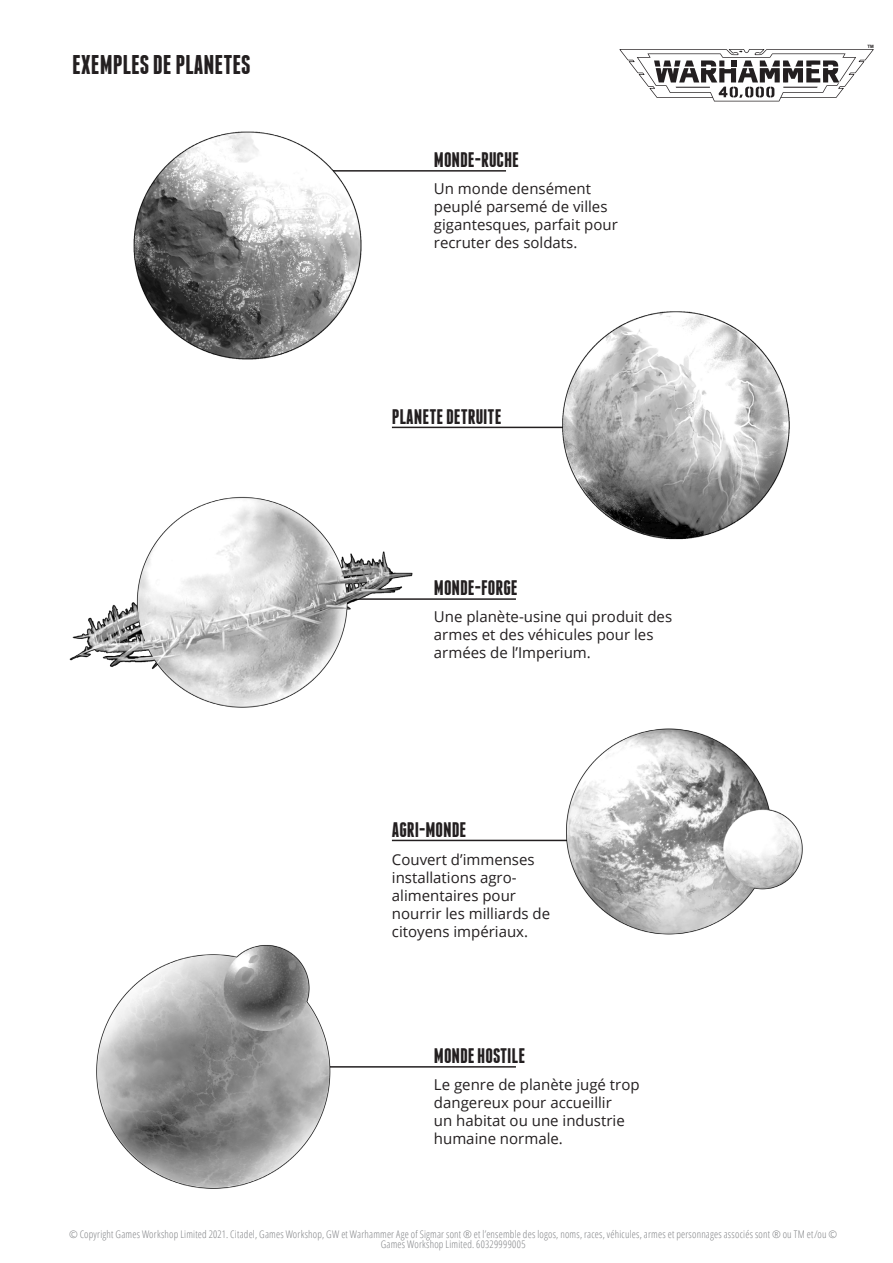
<style>
.page{position:relative;width:893px;height:1263px;background:#fff}
.page>*{position:absolute;margin:0;border:0;box-sizing:border-box;transform-origin:0 0}
.Section_TItle_B{font:700 27px "Franchise";color:#231f20}
.section_sub_B{font:700 21px "Franchise";color:#231f20}
.Info_Text_B{font:15px/18px "Open Sans";color:#231f20}
.Legal_Line_AoS3_Inve{font:300 condensed 10.5px/9.8px "Open Sans";letter-spacing:.02em;color:#808285;text-align:center}
.t1{font:700 4.5px "Arial MT Std";color:#231f20}
</style>
<div class="page">
<svg style="left:619px;top:49px;width:255px;height:52px"></svg>
<hr style="left:320px;top:170px;width:186px;height:2px;background:#231f20">
<hr style="left:392px;top:427px;width:186px;height:1px;background:#231f20">
<hr style="left:330px;top:598px;width:186px;height:2px;background:#231f20">
<hr style="left:392px;top:840px;width:228px;height:1px;background:#231f20">
<hr style="left:330px;top:1066px;width:186px;height:1px;background:#231f20">
<img style="left:472px;top:728px;width:331px;height:207px">
<img style="left:96px;top:945px;width:323px;height:244px">
<img style="left:495px;top:311px;width:295px;height:229px">
<img style="left:69px;top:496px;width:373px;height:212px">
<img style="left:133px;top:131px;width:320px;height:298px">
<p class="Section_TItle_B" style="left:72px;top:52px;width:180px">EXEMPLES DE PLANETES</p>
<p class="section_sub_B" style="left:434px;top:150px;width:87px">MONDE-RUCHE</p>
<p class="Info_Text_B" style="left:434px;top:179px;width:185px">Un monde densément peuplé parsemé de villes gigantesques, parfait pour recruter des soldats.</p>
<p class="t1" style="left:867px;top:44px;width:8px">TM</p>
<p class="section_sub_B" style="left:392px;top:407px;width:111px">PLANETE DETRUITE</p>
<p class="section_sub_B" style="left:434px;top:578px;width:85px">MONDE-FORGE</p>
<p class="Info_Text_B" style="left:434px;top:607px;width:240px">Une planète-usine qui produit des armes et des véhicules pour les armées de l’Imperium.</p>
<p class="section_sub_B" style="left:392px;top:819px;width:76px">AGRI-MONDE</p>
<p class="Info_Text_B" style="left:392px;top:850px;width:160px">Couvert d’immenses installations agro&shy;alimentaires pour nourrir les milliards de citoyens impériaux.</p>
<p class="section_sub_B" style="left:434px;top:1046px;width:93px">MONDE HOSTILE</p>
<p class="Info_Text_B" style="left:434px;top:1075px;width:207px">Le genre de planète jugé trop dangereux pour accueillir<br>un habitat ou une industrie humaine normale.</p>
<p class="Legal_Line_AoS3_Inve" style="left:69px;top:1229px;width:770px">© Copyright Games Workshop Limited 2021. Citadel, Games Workshop, GW et Warhammer Age of Sigmar sont ® et l’ensemble des logos, noms, races, véhicules, armes et personnages associés sont ® ou TM et/ou ©<br>Games Workshop Limited. 60329999005</p>
</div>
